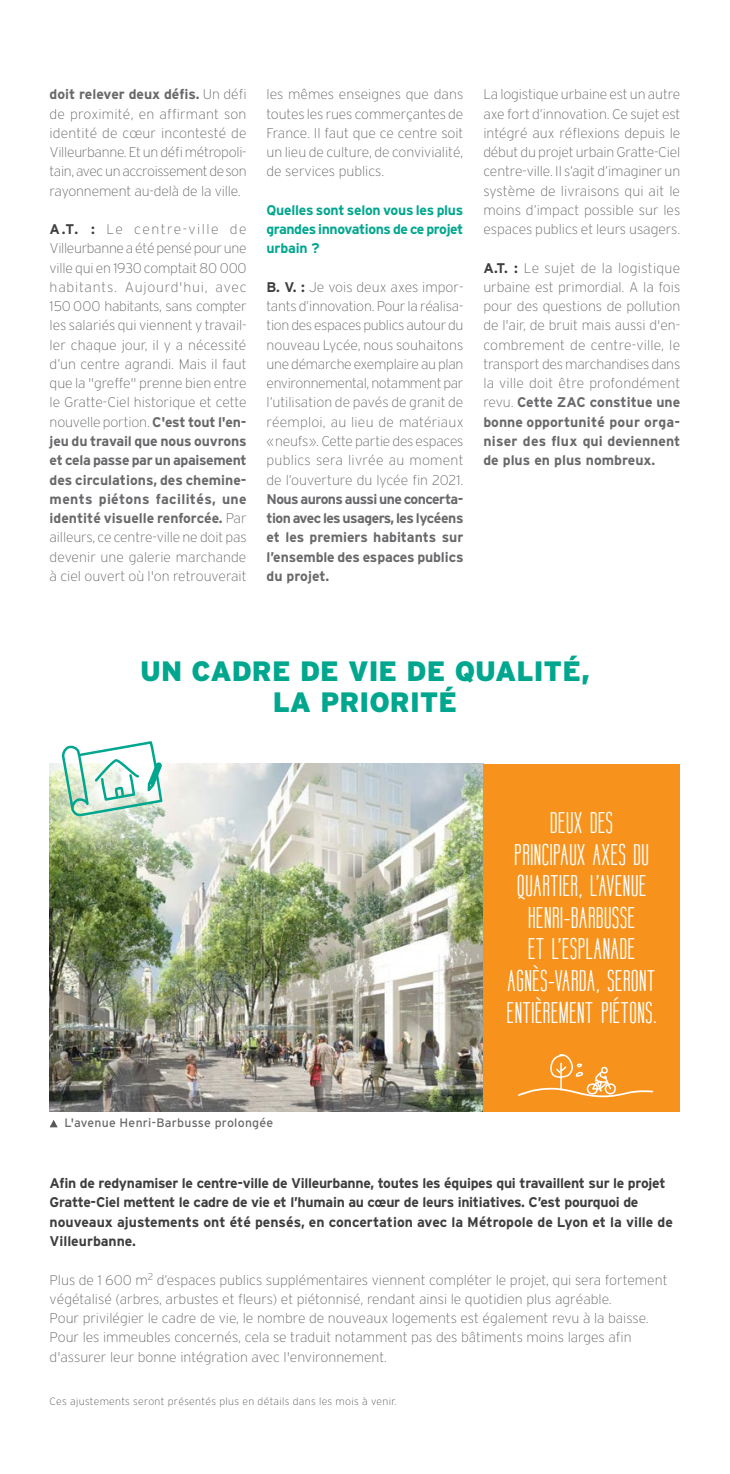
<style>
.page{position:relative;width:730px;height:1474px;background:#fff}
.page>*{position:absolute;margin:0;border:0;box-sizing:border-box;transform-origin:0 0}
.Titre_2{font:900 28px/31.5px "Interstate";color:#00a78e;text-align:center}
.Titre_1{font:700 26.25px/31.7px "Sweetmix 1";letter-spacing:.01em;color:#fff;text-align:center}
.Body{font:200 14px/19.2px "Interstate";color:#69696c;text-align:justify}
.Body-2{font:700 14px/19.2px "Interstate";letter-spacing:-.02em;color:#3e3e3f}
.Body-3{font:700 14px/19.2px "Interstate";letter-spacing:-.03em;color:#00a78e;text-align:justify}
.Légende{font:12.25px "Interstate";letter-spacing:.02em;color:#69696c}
.Body-4{font:200 10.5px "Interstate";letter-spacing:.03em;color:#57585a}
.s1{font-weight:700}
.s2{font-weight:700;color:#3e3e3f}
</style>
<div class="page">
<img style="left:50px;top:764px;width:433px;height:347px">
<div style="left:483px;top:764px;width:197px;height:347px;background:#f7931d"></div>
<svg style="left:50px;top:1120px;width:8px;height:7px"></svg>
<svg style="left:32px;top:720px;width:141px;height:147px"></svg>
<svg style="left:61px;top:741px;width:101px;height:76px"></svg>
<svg style="left:518px;top:1054px;width:136px;height:44px"></svg>
<p class="Body" style="left:50px;top:85px;width:198px"><span class="s1">doit relever deux défis.</span> Un défi de proximité, en affirmant son identité de cœur incontesté de Villeurbanne. Et un défi métropoli&shy;tain, avec un accroissement de son rayonnement au-delà de la ville.</p>
<p class="Body" style="left:50px;top:220px;width:198px"><span class="s2">A.T. :</span> Le centre-ville de Villeurbanne a été pensé pour une ville qui en 1930 comptait 80 000 habitants. Aujourd'hui, avec 150 000 habitants, sans compter les salariés qui viennent y travail&shy;ler chaque jour, il y a nécessité d’un centre agrandi. Mais il faut que la "greffe" prenne bien entre le Gratte-Ciel historique et cette nouvelle portion. <span class="s1">C'est tout l'en&shy;jeu du travail que nous ouvrons et cela passe par un apaisement des circulations, des chemine&shy;ments piétons facilités, une identité visuelle renforcée.</span> Par ailleurs, ce centre-ville ne doit pas devenir une galerie marchande à ciel ouvert où l'on retrouverait</p>
<p class="Body" style="left:266px;top:85px;width:198px">les mêmes enseignes que dans toutes les rues commerçantes de France. Il faut que ce centre soit un lieu de culture, de convivialité, de services publics.</p>
<p class="Body-3" style="left:266px;top:200px;width:198px">Quelles sont selon vous les plus grandes innovations de ce projet urbain ?</p>
<p class="Body" style="left:266px;top:277px;width:198px"><span class="s2">B. V. :</span> Je vois deux axes impor&shy;tants d’innovation. Pour la réalisa&shy;tion des espaces publics autour du nouveau Lycée, nous souhaitons une démarche exemplaire au plan environnemental, notamment par l’utilisation de pavés de granit de réemploi, au lieu de matériaux « neufs ». Cette partie des espaces publics sera livrée au moment de l’ouverture du lycée fin 2021.<br><span class="s1">Nous aurons aussi une concerta&shy;tion avec les usagers, les lycéens et les premiers habitants sur l’ensemble des espaces publics du projet.</span></p>
<p class="Body" style="left:483px;top:85px;width:198px">La logistique urbaine est un autre axe fort d’innovation. Ce sujet est intégré aux réflexions depuis le début du projet urbain Gratte-Ciel centre-ville. Il s’agit d’imaginer un système de livraisons qui ait le moins d’impact possible sur les espaces publics et leurs usagers.</p>
<p class="Body" style="left:483px;top:258px;width:198px"><span class="s2">A.T. :</span> Le sujet de la logistique urbaine est primordial. A la fois pour des questions de pollution de l'air, de bruit mais aussi d'en&shy;combrement de centre-ville, le transport des marchandises dans la ville doit être profondément revu. <span class="s1">Cette ZAC constitue une bonne opportunité pour orga&shy;niser des flux qui deviennent de plus en plus nombreux.</span></p>
<p class="Titre_2" style="left:140px;top:655px;width:451px">UN CADRE DE VIE DE QUALITÉ,<br>LA PRIORITÉ</p>
<p class="Légende" style="left:64px;top:1116px;width:210px">L'avenue Henri-Barbusse prolongée</p>
<p class="Titre_1" style="left:506px;top:807px;width:151px">DEUX DES<br>PRINCIPAUX AXES DU<br>QUARTIER, L’AVENUE<br>HENRI-BARBUSSE<br>ET L’ESPLANADE<br>AGNÈS-VARDA, SERONT<br>ENTIÈREMENT PIÉTONS.</p>
<p class="Body-2" style="left:50px;top:1173px;width:624px">Afin de redynamiser le centre-ville de Villeurbanne, toutes les équipes qui travaillent sur le projet Gratte-Ciel mettent le cadre de vie et l’humain au cœur de leurs initiatives. C’est pourquoi de nouveaux ajustements ont été pensés, en concertation avec la Métropole de Lyon et la ville de Villeurbanne.</p>
<p class="Body" style="left:50px;top:1269px;width:619px">Plus de 1 600 m<sup>2</sup> d’espaces publics supplémentaires viennent compléter le projet, qui sera fortement végétalisé (arbres, arbustes et fleurs) et piétonnisé, rendant ainsi le quotidien plus agréable.</p>
<p class="Body" style="left:50px;top:1308px;width:600px;text-align:left">Pour privilégier le cadre de vie, le nombre de nouveaux logements est également revu à la baisse.<br>Pour les immeubles concernés, cela se traduit notamment pas des bâtiments moins larges afin d'assurer leur bonne intégration avec l'environnement.</p>
<p class="Body-4" style="left:50px;top:1395px;width:348px">Ces ajustements seront présentés plus en détails dans les mois à venir.</p>
</div>
